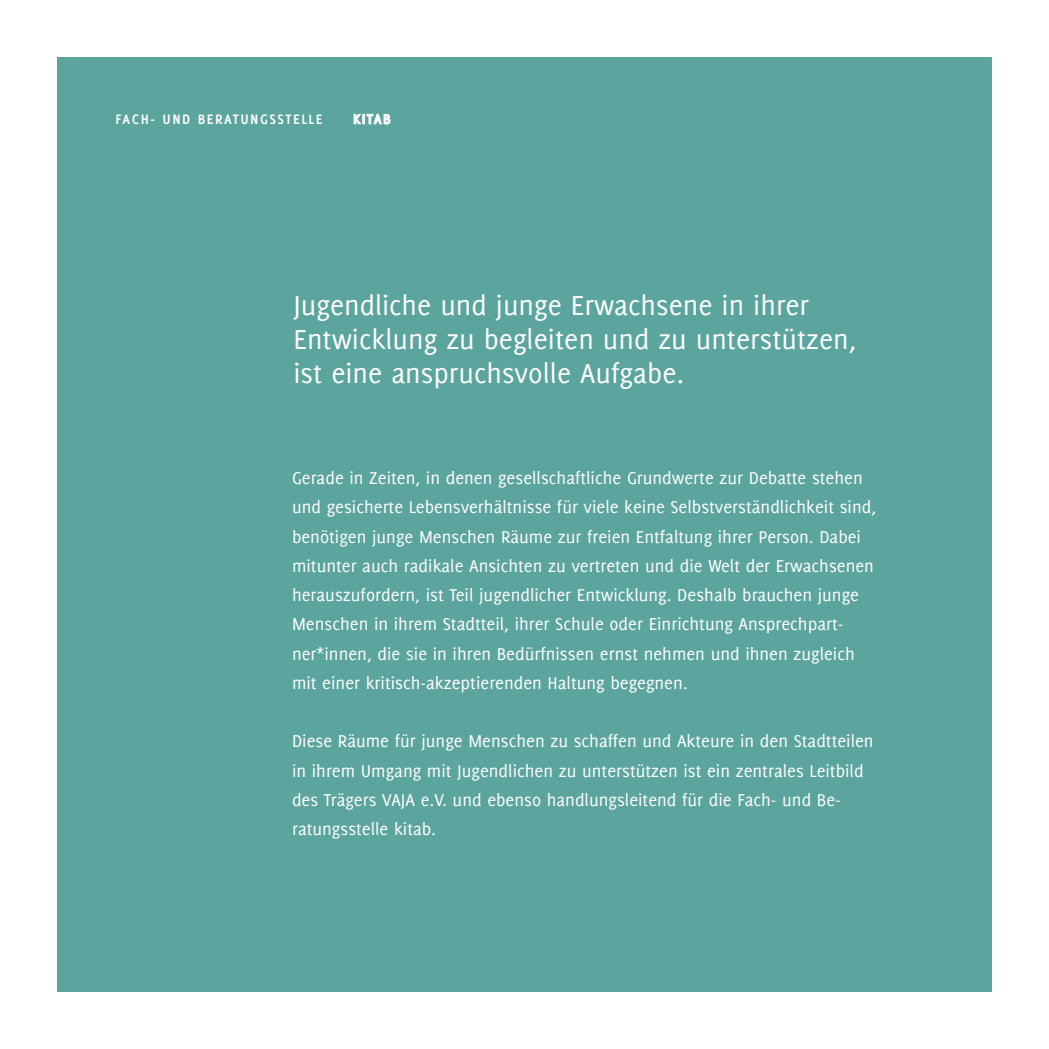
<style>
.page{position:relative;width:1049px;height:1049px;background:#fff}
.page>*{position:absolute;margin:0;border:0;box-sizing:border-box;transform-origin:0 0}
.t1{font:30px/33.8px "Delicious";color:#fff}
.t2{font:18.75px/29.2px "Delicious";color:#fff}
.t3{font:700 15px "Delicious";letter-spacing:.1em;color:#fff}
</style>
<div class="page">
<div style="left:14px;top:0;width:1035px;height:1049px;background:#5ca59e"></div>
<svg style="left:353px;top:114px;width:38px;height:11px"></svg>
<div style="left:0;top:0;width:57px;height:1049px;background:#fff"></div>
<div style="left:992px;top:0;width:57px;height:1049px;background:#fff"></div>
<div style="left:0;top:0;width:1049px;height:57px;background:#fff"></div>
<div style="left:0;top:992px;width:1049px;height:57px;background:#fff"></div>
<p class="t3" style="left:116px;top:110px;width:209px">FACH- UND BERATUNGSSTELLE</p>
<p class="t3" style="left:353px;top:110px;width:39px">KITAB</p>
<p class="t3" style="left:130px;top:110px;width:209px">FACH- UND BERATUNGSSTELLE</p>
<h1 class="t1" style="left:293px;top:288px;width:564px">Jugendliche und junge Erwachsene in ihrer<br>Entwicklung zu begleiten und zu unterstützen, ist eine anspruchsvolle Aufgabe.</h1>
<p class="t2" style="left:292px;top:463px;width:586px">Gerade in Zeiten, in denen gesellschaftliche Grundwerte zur Debatte stehen und gesicherte Lebensverhältnisse für viele keine Selbstverständlichkeit sind, benötigen junge Menschen Räume zur freien Entfaltung ihrer Person. Dabei mitunter auch radikale Ansichten zu vertreten und die Welt der Erwachsenen herauszufordern, ist Teil jugendlicher Entwicklung. Deshalb brauchen junge Menschen in ihrem Stadtteil, ihrer Schule oder Einrichtung Ansprechpart&shy;ner*innen, die sie in ihren Bedürfnissen ernst nehmen und ihnen zugleich mit einer kritisch-akzeptierenden Haltung begegnen.</p>
<p class="t2" style="left:292px;top:726px;width:583px">Diese Räume für junge Menschen zu schaffen und Akteure in den Stadtteilen in ihrem Umgang mit Jugendlichen zu unterstützen ist ein zentrales Leitbild des Trägers VAJA e.V. und ebenso handlungsleitend für die Fach- und Be&shy;ratungsstelle kitab.</p>
</div>
